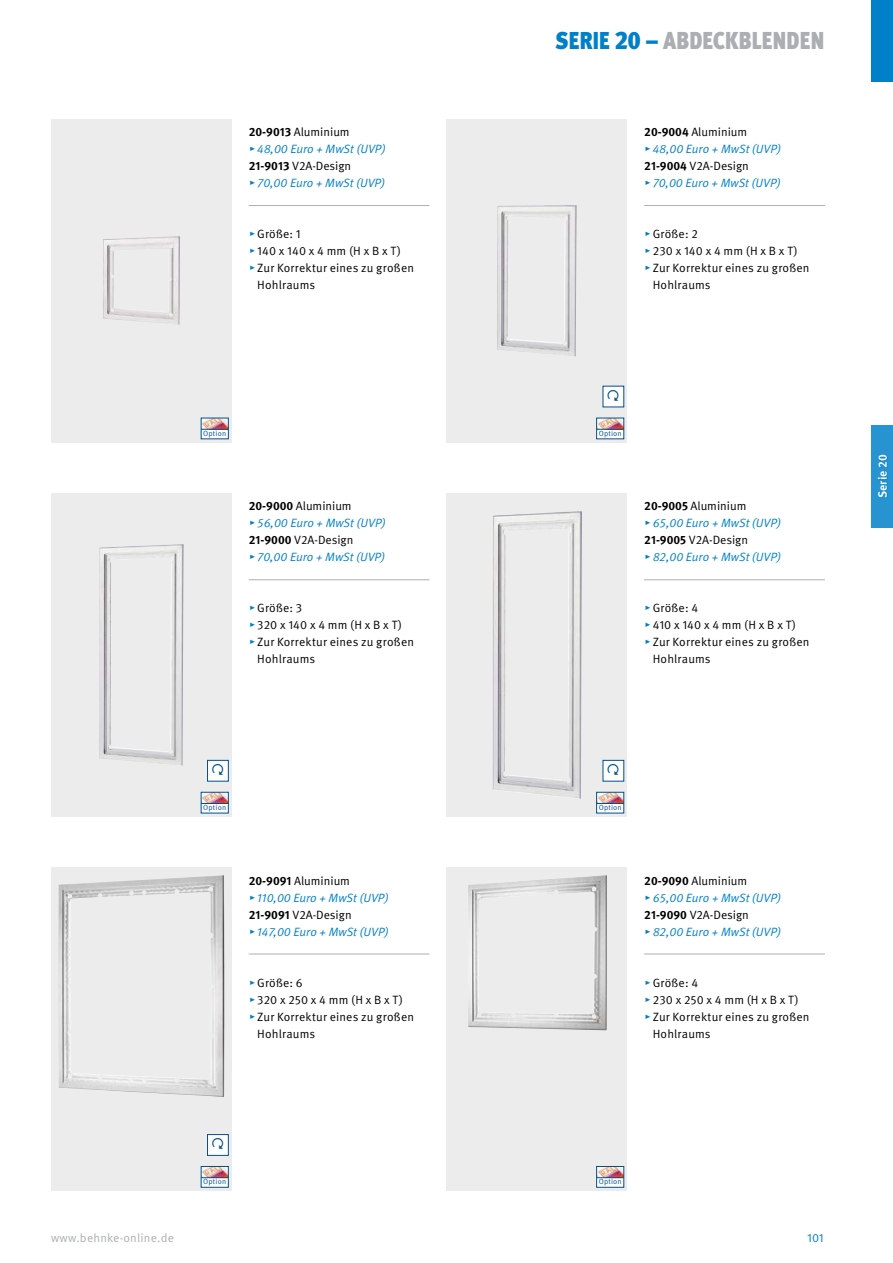
<style>
.page{position:relative;width:893px;height:1263px;background:#fff}
.page>*{position:absolute;margin:0;border:0;box-sizing:border-box;transform-origin:0 0}
.t1{font:900 30px "Meta Pro";letter-spacing:-.04em;color:#abafb2;scale:.8 1}
.t2{font:12px "Meta Pro Norm";letter-spacing:.01em;color:#000}
.t3{font:12px "Meta Pro Norm Ita";color:#0080c8}
.t4{font:12px "Meta Pro Norm";letter-spacing:.015em;color:#abafb2}
.t5{font:700 12px "Meta Pro";color:#fff}
.t6{font:12px "Meta Pro Norm";color:#0080c8}
.t7{font:7.5px "Meta Pro Norm";letter-spacing:.025em;color:#00508c}
.s1{font-family:"Meta Pro";font-weight:700}
.s2{font-family:"Meta Pro Norm Ita";color:#0080c8}
.s3{color:#0080c8}
.s4{font-size:25.2px;color:#0080c8}
</style>
<div class="page">
<div style="left:872px;top:0;width:21px;height:82px;background:#0080c8"></div>
<div style="left:872px;top:426px;width:21px;height:102px;background:#2793d0"></div>
<svg style="left:878px;top:454px;width:10px;height:44px"></svg>
<div style="left:446px;top:119px;width:181px;height:323px;background:#ececed"></div>
<div style="left:446px;top:493px;width:181px;height:323px;background:#ececed"></div>
<div style="left:446px;top:867px;width:181px;height:324px;background:#ececed"></div>
<div style="left:51px;top:867px;width:181px;height:324px;background:#ececed"></div>
<div style="left:51px;top:493px;width:181px;height:323px;background:#ececed"></div>
<div style="left:51px;top:119px;width:181px;height:323px;background:#ececed"></div>
<hr style="left:249px;top:205px;width:180px;height:1px;background:#abafb2">
<hr style="left:249px;top:579px;width:180px;height:1px;background:#abafb2">
<hr style="left:249px;top:954px;width:180px;height:1px;background:#abafb2">
<hr style="left:644px;top:954px;width:181px;height:1px;background:#abafb2">
<hr style="left:644px;top:579px;width:181px;height:1px;background:#abafb2">
<hr style="left:644px;top:205px;width:181px;height:1px;background:#abafb2">
<img style="left:99px;top:544px;width:84px;height:222px">
<img style="left:497px;top:205px;width:80px;height:151px">
<img style="left:103px;top:236px;width:77px;height:89px">
<div style="left:201px;top:1166px;width:27px;height:21px;background:#fff"></div>
<img style="left:203px;top:1168px;width:24px;height:9px">
<div style="left:201px;top:1166px;width:28px;height:21px;border:1px solid #00508c"></div>
<svg style="left:201px;top:1177px;width:27px;height:1px"></svg>
<div style="left:201px;top:792px;width:27px;height:21px;background:#fff"></div>
<img style="left:203px;top:794px;width:24px;height:9px">
<div style="left:201px;top:792px;width:28px;height:21px;border:1px solid #00508c"></div>
<svg style="left:201px;top:803px;width:27px;height:1px"></svg>
<div style="left:201px;top:418px;width:27px;height:21px;background:#fff"></div>
<img style="left:203px;top:420px;width:24px;height:9px">
<svg style="left:201px;top:429px;width:27px;height:1px"></svg>
<div style="left:597px;top:792px;width:27px;height:21px;background:#fff"></div>
<img style="left:598px;top:794px;width:24px;height:9px">
<div style="left:596px;top:792px;width:28px;height:21px;border:1px solid #00508c"></div>
<svg style="left:597px;top:803px;width:27px;height:1px"></svg>
<div style="left:597px;top:418px;width:27px;height:21px;background:#fff"></div>
<img style="left:598px;top:420px;width:24px;height:9px">
<svg style="left:597px;top:429px;width:27px;height:1px"></svg>
<div style="left:597px;top:1166px;width:27px;height:21px;background:#fff"></div>
<img style="left:598px;top:1168px;width:24px;height:9px">
<div style="left:596px;top:1166px;width:28px;height:21px;border:1px solid #00508c"></div>
<svg style="left:597px;top:1177px;width:27px;height:1px"></svg>
<img style="left:493px;top:511px;width:89px;height:288px">
<img style="left:58px;top:875px;width:166px;height:222px">
<img style="left:468px;top:875px;width:139px;height:155px">
<div style="left:207px;top:1134px;width:22px;height:21px;background:#fff;border:1px solid #00508c"></div>
<div style="left:207px;top:760px;width:22px;height:21px;background:#fff;border:1px solid #00508c"></div>
<div style="left:603px;top:760px;width:21px;height:21px;background:#fff;border:1px solid #00508c"></div>
<div style="left:603px;top:386px;width:21px;height:21px;background:#fff"></div>
<p class="t2" style="left:249px;top:123px;width:102px"><span class="s1">20-9013</span> Aluminium</p>
<p class="t3" style="left:249px;top:140px;width:138px">▸ 48,00 Euro + MwSt (UVP)</p>
<p class="t2" style="left:249px;top:157px;width:104px"><span class="s1">21-9013</span> V2A-Design</p>
<p class="t3" style="left:249px;top:174px;width:138px">▸ 70,00 Euro + MwSt (UVP)</p>
<p class="t2" style="left:249px;top:225px;width:53px"><span class="s2">▸</span> Größe: 1</p>
<p class="t2" style="left:249px;top:242px;width:154px"><span class="s2">▸</span> 140 x 140 x 4 mm (H x B x T)</p>
<p class="t2" style="left:249px;top:259px;width:167px"><span class="s2">▸</span> Zur Korrektur eines zu großen</p>
<p class="t2" style="left:257px;top:276px;width:59px">Hohlraums</p>
<h1 class="t1" style="left:555px;top:14px;width:339px"><span class="s3">Serie</span> <span class="s4">20 –</span> Abdeckblenden</h1>
<p class="t2" style="left:644px;top:123px;width:104px"><span class="s1">20-9004</span> Aluminium</p>
<p class="t3" style="left:644px;top:140px;width:138px">▸ 48,00 Euro + MwSt (UVP)</p>
<p class="t2" style="left:644px;top:157px;width:106px"><span class="s1">21-9004</span> V2A-Design</p>
<p class="t3" style="left:644px;top:174px;width:138px">▸ 70,00 Euro + MwSt (UVP)</p>
<p class="t2" style="left:644px;top:225px;width:55px"><span class="s2">▸</span> Größe: 2</p>
<p class="t2" style="left:644px;top:242px;width:155px"><span class="s2">▸</span> 230 x 140 x 4 mm (H x B x T)</p>
<p class="t2" style="left:644px;top:259px;width:167px"><span class="s2">▸</span> Zur Korrektur eines zu großen</p>
<p class="t2" style="left:653px;top:276px;width:59px">Hohlraums</p>
<p class="t7" style="left:203px;top:428px;width:25px">Option</p>
<p class="t2" style="left:249px;top:497px;width:104px"><span class="s1">20-9000</span> Aluminium</p>
<p class="t3" style="left:249px;top:514px;width:138px">▸ 56,00 Euro + MwSt (UVP)</p>
<p class="t2" style="left:249px;top:531px;width:106px"><span class="s1">21-9000</span> V2A-Design</p>
<p class="t3" style="left:249px;top:548px;width:138px">▸ 70,00 Euro + MwSt (UVP)</p>
<p class="t2" style="left:249px;top:599px;width:55px"><span class="s2">▸</span> Größe: 3</p>
<p class="t2" style="left:249px;top:616px;width:155px"><span class="s2">▸</span> 320 x 140 x 4 mm (H x B x T)</p>
<p class="t2" style="left:249px;top:633px;width:167px"><span class="s2">▸</span> Zur Korrektur eines zu großen</p>
<p class="t2" style="left:257px;top:650px;width:59px">Hohlraums</p>
<p class="t7" style="left:599px;top:428px;width:25px">Option</p>
<p class="t2" style="left:644px;top:497px;width:104px"><span class="s1">20-9005</span> Aluminium</p>
<p class="t3" style="left:644px;top:514px;width:138px">▸ 65,00 Euro + MwSt (UVP)</p>
<p class="t2" style="left:644px;top:531px;width:105px"><span class="s1">21-9005</span> V2A-Design</p>
<p class="t3" style="left:644px;top:548px;width:138px">▸ 82,00 Euro + MwSt (UVP)</p>
<p class="t2" style="left:644px;top:599px;width:55px"><span class="s2">▸</span> Größe: 4</p>
<p class="t2" style="left:644px;top:616px;width:153px"><span class="s2">▸</span> 410 x 140 x 4 mm (H x B x T)</p>
<p class="t2" style="left:644px;top:633px;width:167px"><span class="s2">▸</span> Zur Korrektur eines zu großen</p>
<p class="t2" style="left:653px;top:650px;width:59px">Hohlraums</p>
<p class="t5" style="left:873px;top:498px;width:45px;rotate:-90deg">Serie 20</p>
<p class="t7" style="left:203px;top:802px;width:25px">Option</p>
<p class="t2" style="left:249px;top:871px;width:103px"><span class="s1">20-9091</span> Aluminium</p>
<p class="t3" style="left:249px;top:888px;width:141px">▸ 110,00 Euro + MwSt (UVP)</p>
<p class="t2" style="left:249px;top:905px;width:104px"><span class="s1">21-9091</span> V2A-Design</p>
<p class="t3" style="left:249px;top:922px;width:141px">▸ 147,00 Euro + MwSt (UVP)</p>
<p class="t2" style="left:249px;top:973px;width:56px"><span class="s2">▸</span> Größe: 6</p>
<p class="t2" style="left:249px;top:990px;width:156px"><span class="s2">▸</span> 320 x 250 x 4 mm (H x B x T)</p>
<p class="t2" style="left:249px;top:1007px;width:167px"><span class="s2">▸</span> Zur Korrektur eines zu großen</p>
<p class="t2" style="left:257px;top:1024px;width:59px">Hohlraums</p>
<p class="t7" style="left:203px;top:1176px;width:25px">Option</p>
<p class="t7" style="left:599px;top:802px;width:25px">Option</p>
<p class="t2" style="left:644px;top:871px;width:104px"><span class="s1">20-9090</span> Aluminium</p>
<p class="t3" style="left:644px;top:888px;width:138px">▸ 65,00 Euro + MwSt (UVP)</p>
<p class="t2" style="left:644px;top:905px;width:106px"><span class="s1">21-9090</span> V2A-Design</p>
<p class="t3" style="left:644px;top:922px;width:138px">▸ 82,00 Euro + MwSt (UVP)</p>
<p class="t2" style="left:644px;top:973px;width:55px"><span class="s2">▸</span> Größe: 4</p>
<p class="t2" style="left:644px;top:990px;width:156px"><span class="s2">▸</span> 230 x 250 x 4 mm (H x B x T)</p>
<p class="t2" style="left:644px;top:1007px;width:167px"><span class="s2">▸</span> Zur Korrektur eines zu großen</p>
<p class="t2" style="left:653px;top:1024px;width:59px">Hohlraums</p>
<p class="t7" style="left:599px;top:1176px;width:25px">Option</p>
<p class="t4" style="left:51px;top:1228px;width:124px">www.behnke-online.de</p>
<p class="t6" style="left:807px;top:1228px;width:18px">101</p>
</div>
